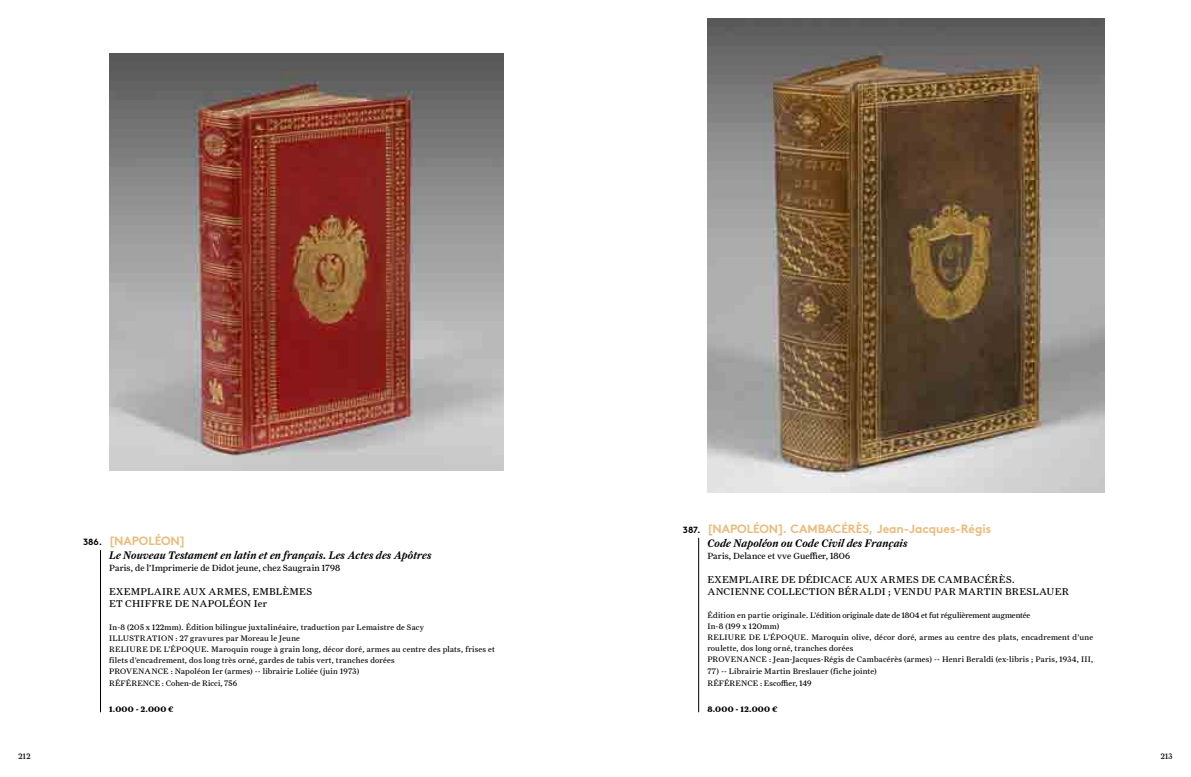
<style>
.page{position:relative;width:1191px;height:777px;background:#fff}
.page>*{position:absolute;margin:0;border:0;box-sizing:border-box;transform-origin:0 0}
.t1{font:700 12px "Brown Pro";letter-spacing:-.005em;color:#ecba79}
.t2{font:11px "Farnham Text Semi Ital LF";letter-spacing:.005em;color:#000}
.t3{font:10px/12px "Farnham Text Regular LF";letter-spacing:.03em;color:#000}
.t4{font:9px "Farnham Text Regular LF";letter-spacing:.01em;color:#000}
.t5{font:700 9px "Brown Pro";letter-spacing:-.005em;color:#000}
.t6{font:8px/11px "Farnham Text Regular LF";letter-spacing:.03em;color:#000}
.t7{font:8px "Farnham Text Bold LF";letter-spacing:.03em;color:#000}
</style>
<div class="page">
<img style="left:707px;top:18px;width:397px;height:474px">
<img style="left:109px;top:54px;width:394px;height:417px">
<hr style="left:698px;top:538px;width:1px;height:174px;background:#000">
<hr style="left:100px;top:550px;width:1px;height:162px;background:#000">
<h1 class="t1" style="left:109px;top:531px;width:78px">[NAPOLÉON]</h1>
<h2 class="t2" style="left:109px;top:549px;width:324px">Le Nouveau Testament en latin et en français. Les Actes des Apôtres</h2>
<p class="t4" style="left:109px;top:563px;width:233px">Paris, de l’Imprimerie de Didot jeune, chez Saugrain 1798</p>
<p class="t3" style="left:109px;top:586px;width:204px">EXEMPLAIRE AUX ARMES, EMBLÈMES<br>ET CHIFFRE DE NAPOLÉON Ier</p>
<p class="t6" style="left:109px;top:622px;width:387px">In-8 (205 x 122mm). Édition bilingue juxtalinéaire, traduction par Lemaistre de Sacy<br>ILLUSTRATION : 27 gravures par Moreau le Jeune<br>RELIURE DE L’ÉPOQUE. Maroquin rouge à grain long, décor doré, armes au centre des plats, frises et filets d’encadrement, dos long très orné, gardes de tabis vert, tranches dorées<br>PROVENANCE : Napoléon Ier (armes) -- librairie Loliée (juin 1973)</p>
<p class="t6" style="left:109px;top:678px;width:129px">RÉFÉRENCE : Cohen-de Ricci, 756</p>
<p class="t7" style="left:109px;top:704px;width:66px">1.000 - 2.000 €</p>
<p class="t5" style="left:83px;top:535px;width:21px">386.</p>
<h1 class="t1" style="left:707px;top:519px;width:285px">[NAPOLÉON]. CAMBACÉRÈS, Jean-Jacques-Régis</h1>
<h2 class="t2" style="left:707px;top:537px;width:202px">Code Napoléon ou Code Civil des Français</h2>
<p class="t4" style="left:707px;top:551px;width:144px">Paris, Delance et vve Gueffier, 1806</p>
<p class="t3" style="left:707px;top:574px;width:363px">EXEMPLAIRE DE DÉDICACE AUX ARMES DE CAMBACÉRÈS.<br>ANCIENNE COLLECTION BÉRALDI ; VENDU PAR MARTIN BRESLAUER</p>
<p class="t6" style="left:707px;top:610px;width:387px">Édition en partie originale. L’édition originale date de 1804 et fut régulièrement augmentée<br>In-8 (199 x 120mm)<br>RELIURE DE L’ÉPOQUE. Maroquin olive, décor doré, armes au centre des plats, encadrement d’une roulette, dos long orné, tranches dorées<br>PROVENANCE : Jean-Jacques-Régis de Cambacérès (armes) -- Henri Beraldi (ex-libris ; Paris, 1934, III,</p>
<p class="t6" style="left:707px;top:665px;width:171px;line-height:12px">77) -- Librairie Martin Breslauer (fiche jointe)<br>RÉFÉRENCE : Escoffier, 149</p>
<p class="t7" style="left:707px;top:704px;width:72px">8.000 - 12.000 €</p>
<p class="t5" style="left:683px;top:522px;width:19px">387.</p>
<p class="t6" style="left:18px;top:750px;width:13px">212</p>
<p class="t6" style="left:1160px;top:750px;width:13px">213</p>
</div>
